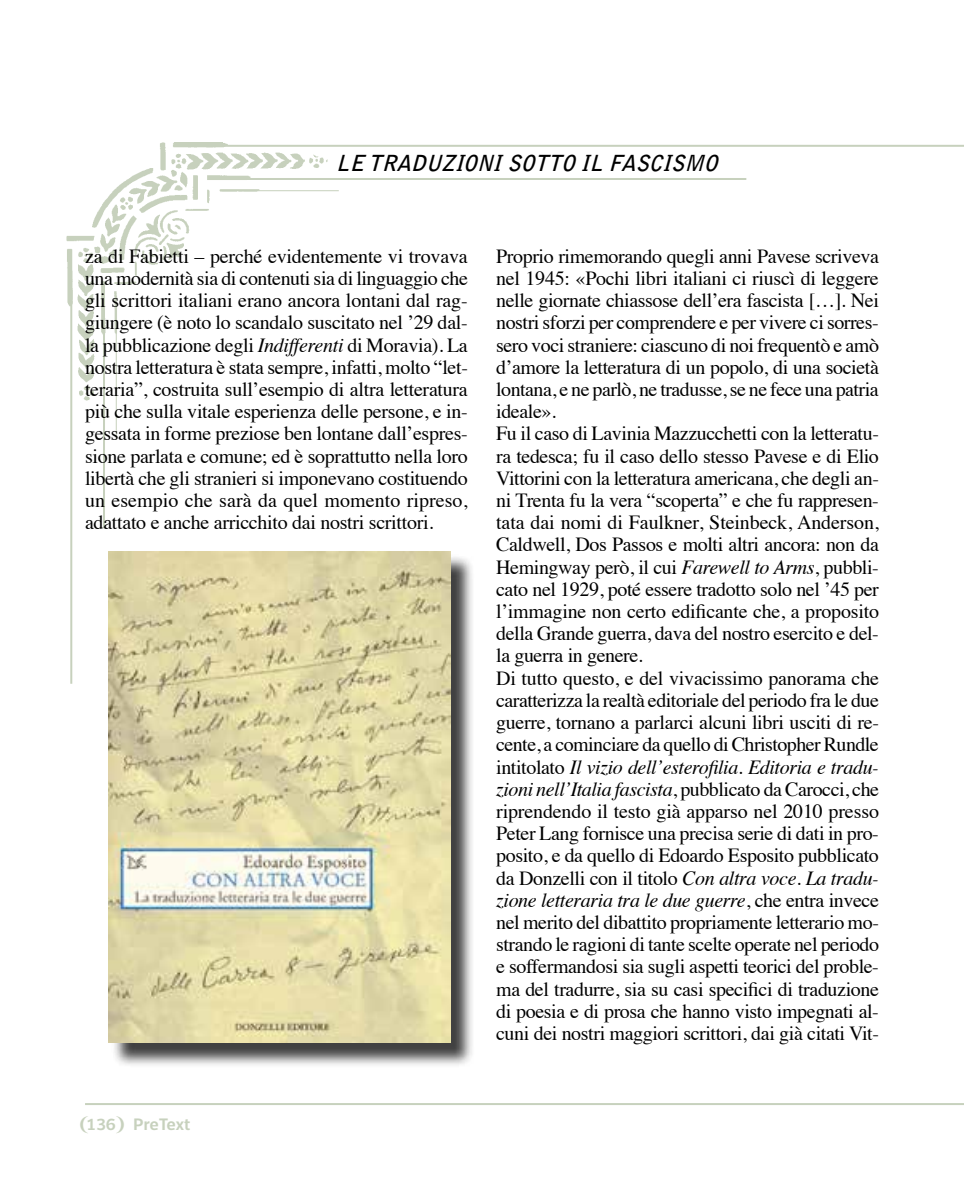
<style>
.page{position:relative;width:964px;height:1191px;background:#fff}
.page>*{position:absolute;margin:0;border:0;box-sizing:border-box;transform-origin:0 0}
.t1{font:italic 700 22px "Bell Gothic Std";color:#000}
.t2{font:20px/22.2px "Times";letter-spacing:-.02em;color:#000;text-align:justify}
.t3{font:700 16px "Brera";letter-spacing:.025em;color:#c7d1bd}
.s1{font-style:italic}
</style>
<div class="page">
<img style="left:67px;top:142px;width:261px;height:259px">
<hr style="left:222px;top:145px;width:742px;height:2px;background:#c7d1bd">
<hr style="left:222px;top:178px;width:524px;height:2px;background:#c7d1bd">
<hr style="left:222px;top:190px;width:117px;height:1px;background:#c7d1bd">
<hr style="left:70px;top:271px;width:2px;height:413px;background:#c7d1bd">
<hr style="left:103px;top:332px;width:2px;height:196px;background:#c7d1bd">
<hr style="left:116px;top:324px;width:1px;height:115px;background:#c7d1bd">
<hr style="left:85px;top:1103px;width:879px;height:2px;background:#c7d1bd">
<div style="left:111px;top:554px;width:364px;height:514px;background:#000;opacity:.75"></div>
<img style="left:108px;top:551px;width:342px;height:491px">
<p class="t1" style="left:336px;top:150px;width:390px">LE TRADUZIONISOTTO IL FASCISMO</p>
<p class="t2" style="left:85px;top:243px;width:384px">za di Fabietti – perché evidentemente vi trovava una modernità sia di contenuti sia di linguaggio che gli scrittori italiani erano ancora lontani dal rag&shy;giungere (è noto lo scandalo suscitato nel ’29 dal&shy;la pubblicazione degli <span class="s1">Indifferenti</span> di Moravia). La nostra letteratura è stata sempre, infatti, molto “let&shy;teraria”, costruita sull’esempio di altra letteratura più che sulla vitale esperienza delle persone, e in&shy;gessata in forme preziose ben lontane dall’espres&shy;sione parlata e comune; ed è soprattutto nella loro libertà che gli stranieri si imponevano costituendo un esempio che sarà da quel momento ripreso, adattato e anche arricchito dai nostri scrittori.</p>
<p class="t2" style="left:496px;top:243px;width:384px;text-align:left">Proprio rimemorando quegli anni Pavese scriveva nel 1945: «Pochi libri italiani ci riuscì di leggere nelle giornate chiassose dell’era fascista […]. Nei nostri sforzi per comprendere e per vivere ci sorres&shy;sero voci straniere: ciascuno di noi frequentò e amò d’amore la letteratura di un popolo, di una società lontana, e ne parlò, ne tradusse, se ne fece una patria ideale».<br>Fu il caso di Lavinia Mazzucchetti con la letteratu&shy;ra tedesca; fu il caso dello stesso Pavese e di Elio Vittorini con la letteratura americana, che degli an&shy;ni Trenta fu la vera “scoperta” e che fu rappresen&shy;tata dai nomi di Faulkner, Steinbeck, Anderson, Caldwell, Dos Passos e molti altri ancora: non da Hemingway però, il cui <span class="s1">Farewell to Arms</span>, pubbli&shy;cato nel 1929, poté essere tradotto solo nel ’45 per l’immagine non certo edificante che, a proposito della Grande guerra, dava del nostro esercito e del&shy;la guerra in genere.<br>Di tutto questo, e del vivacissimo panorama che caratterizza la realtà editoriale del periodo fra le due guerre, tornano a parlarci alcuni libri usciti di re&shy;cente, a cominciare da quello di Christopher Rundle intitolato <span class="s1">Il vizio dell’esterofilia. Editoria e tradu&shy;zioni nell’Italia fascista</span>, pubblicato da Carocci, che riprendendo il testo già apparso nel 2010 presso Peter Lang fornisce una precisa serie di dati in pro&shy;posito, e da quello di Edoardo Esposito pubblicato da Donzelli con il titolo <span class="s1">Con altra voce. La tradu&shy;zione letteraria tra le due guerre</span>, che entra invece nel merito del dibattito propriamente letterario mo&shy;strando le ragioni di tante scelte operate nel periodo e soffermandosi sia sugli aspetti teorici del proble&shy;ma del tradurre, sia su casi specifici di traduzione di poesia e di prosa che hanno visto impegnati al&shy;cuni dei nostri maggiori scrittori, dai già citati Vit-</p>
<p class="t3" style="left:86px;top:1114px;width:105px">136 PreText</p>
</div>
